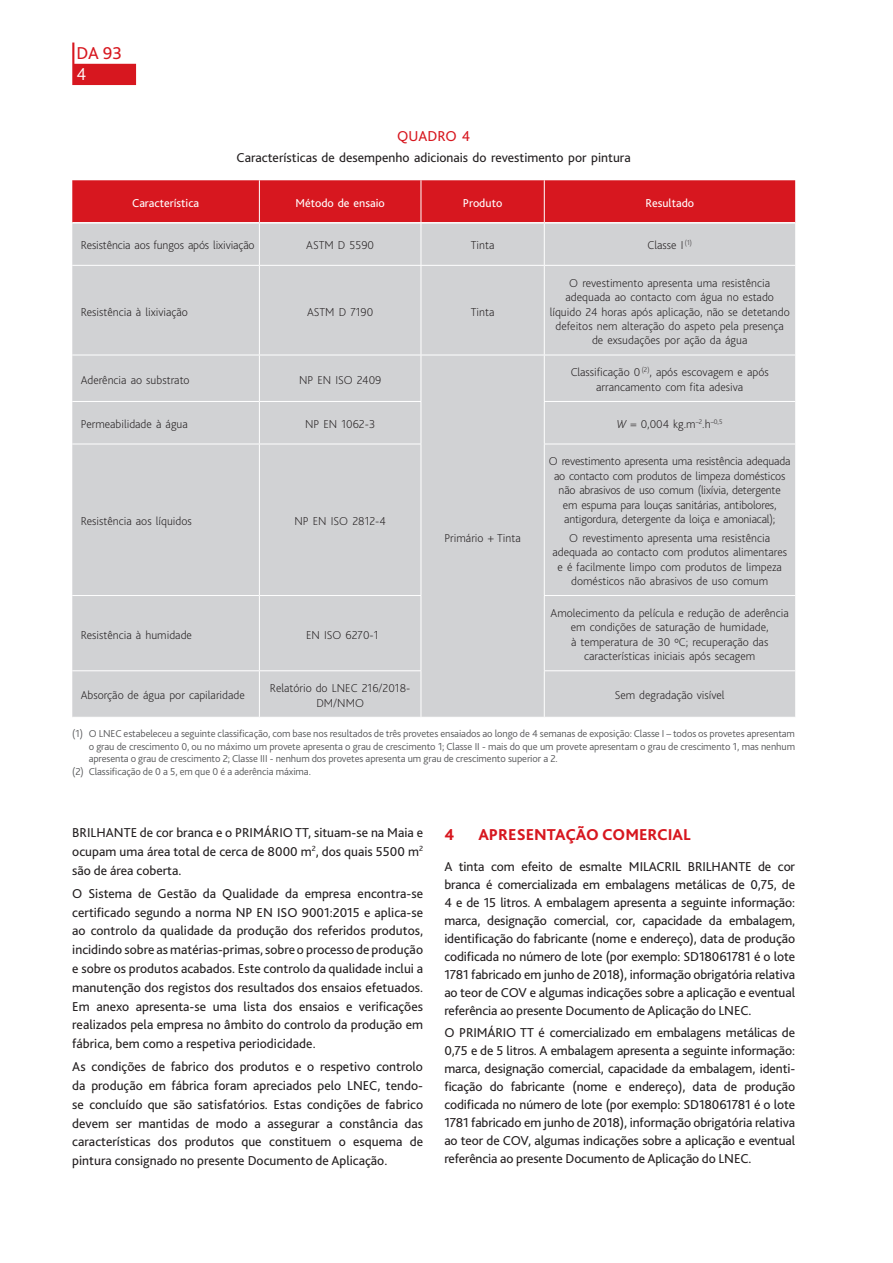
<style>
.page{position:relative;width:893px;height:1263px;background:#fff}
.page>*{position:absolute;margin:0;border:0;box-sizing:border-box;transform-origin:0 0}
.t1{font:18px "Bliss 2";color:#d7171f}
.t2{font:300 18px "Bliss 2";color:#fff}
.t3{font:800 16.5px "Bliss 2";color:#d7171f}
.t4{font:15px "Bliss 2";color:#d7171f}
.t5{font:13.5px/18.8px "Bliss 2";color:#231f20;text-align:justify}
.t6{font:200 12px/14.4px "Bliss 2";color:#231f20;text-align:center}
.t7{font:12px "Bliss 2";color:#fff}
.t8{font:300 10.5px "Bliss 2";letter-spacing:-.01em;color:#57585a}
.s1{font-style:italic}
</style>
<div class="page">
<svg style="left:72px;top:43px;width:64px;height:42px"></svg>
<div style="left:72px;top:180px;width:723px;height:42px;background:#d7171f"></div>
<div style="left:72px;top:224px;width:723px;height:493px;background:#d1d2d4"></div>
<hr style="left:259px;top:224px;width:1px;height:41px;background:#fff">
<hr style="left:421px;top:224px;width:1px;height:41px;background:#fff">
<hr style="left:544px;top:224px;width:1px;height:41px;background:#fff">
<hr style="left:72px;top:265px;width:187px;height:1px;background:#fff">
<hr style="left:259px;top:265px;width:162px;height:1px;background:#fff">
<hr style="left:259px;top:266px;width:1px;height:89px;background:#fff">
<hr style="left:421px;top:265px;width:123px;height:1px;background:#fff">
<hr style="left:421px;top:266px;width:1px;height:89px;background:#fff">
<hr style="left:544px;top:265px;width:251px;height:1px;background:#fff">
<hr style="left:544px;top:266px;width:1px;height:89px;background:#fff">
<hr style="left:72px;top:355px;width:187px;height:1px;background:#fff">
<hr style="left:259px;top:355px;width:162px;height:1px;background:#fff">
<hr style="left:259px;top:355px;width:1px;height:46px;background:#fff">
<hr style="left:421px;top:355px;width:123px;height:1px;background:#fff">
<hr style="left:421px;top:355px;width:1px;height:46px;background:#fff">
<hr style="left:544px;top:355px;width:251px;height:1px;background:#fff">
<hr style="left:544px;top:355px;width:1px;height:46px;background:#fff">
<hr style="left:72px;top:401px;width:187px;height:1px;background:#fff">
<hr style="left:259px;top:401px;width:162px;height:1px;background:#fff">
<hr style="left:259px;top:402px;width:1px;height:42px;background:#fff">
<hr style="left:421px;top:402px;width:1px;height:42px;background:#fff">
<hr style="left:544px;top:401px;width:251px;height:1px;background:#fff">
<hr style="left:544px;top:402px;width:1px;height:42px;background:#fff">
<hr style="left:72px;top:444px;width:187px;height:1px;background:#fff">
<hr style="left:259px;top:444px;width:162px;height:1px;background:#fff">
<hr style="left:259px;top:444px;width:1px;height:151px;background:#fff">
<hr style="left:421px;top:444px;width:1px;height:151px;background:#fff">
<hr style="left:544px;top:444px;width:251px;height:1px;background:#fff">
<hr style="left:544px;top:444px;width:1px;height:151px;background:#fff">
<hr style="left:72px;top:595px;width:187px;height:1px;background:#fff">
<hr style="left:259px;top:595px;width:162px;height:1px;background:#fff">
<hr style="left:259px;top:596px;width:1px;height:74px;background:#fff">
<hr style="left:421px;top:596px;width:1px;height:74px;background:#fff">
<hr style="left:544px;top:595px;width:251px;height:1px;background:#fff">
<hr style="left:544px;top:596px;width:1px;height:74px;background:#fff">
<hr style="left:72px;top:670px;width:187px;height:1px;background:#fff">
<hr style="left:259px;top:670px;width:162px;height:1px;background:#fff">
<hr style="left:259px;top:671px;width:1px;height:46px;background:#fff">
<hr style="left:421px;top:671px;width:1px;height:46px;background:#fff">
<hr style="left:544px;top:670px;width:251px;height:1px;background:#fff">
<hr style="left:544px;top:671px;width:1px;height:46px;background:#fff">
<hr style="left:259px;top:180px;width:1px;height:42px;background:#fff">
<hr style="left:421px;top:180px;width:1px;height:42px;background:#fff">
<hr style="left:544px;top:180px;width:1px;height:42px;background:#fff">
<h1 class="t1" style="left:77px;top:42px;width:47px">DA 93</h1>
<h1 class="t2" style="left:77px;top:63px;width:11px">4</h1>
<p class="t4" style="left:397px;top:127px;width:75px">QUADRO 4</p>
<p class="t5" style="left:237px;top:147px;width:396px">Características de desempenho adicionais do revestimento por pintura</p>
<p class="t7" style="left:132px;top:195px;width:69px">Característica</p>
<p class="t7" style="left:295px;top:195px;width:91px">Método de ensaio</p>
<p class="t7" style="left:463px;top:195px;width:41px">Produto</p>
<p class="t7" style="left:646px;top:195px;width:50px">Resultado</p>
<p class="t6" style="left:81px;top:238px;width:175px">Resistência aos fungos após lixiviação</p>
<p class="t6" style="left:306px;top:238px;width:69px">ASTM D 5590</p>
<p class="t6" style="left:471px;top:238px;width:25px">Tinta</p>
<p class="t6" style="left:648px;top:238px;width:46px">Classe I <sup>(1)</sup></p>
<p class="t6" style="left:81px;top:304px;width:109px">Resistência à lixiviação</p>
<p class="t6" style="left:307px;top:304px;width:68px">ASTM D 7190</p>
<p class="t6" style="left:471px;top:304px;width:25px">Tinta</p>
<p class="t6" style="left:81px;top:372px;width:110px">Aderência ao substrato</p>
<p class="t6" style="left:299px;top:372px;width:84px">NP EN ISO 2409</p>
<p class="t6" style="left:550px;top:275px;width:241px">O revestimento apresenta uma resistência adequada ao contacto com água no estado líquido 24 horas após aplicação, não se detetando defeitos nem alteração do aspeto pela presença de exsudações por ação da água</p>
<p class="t6" style="left:571px;top:365px;width:200px">Classificação 0 <sup>(2)</sup>, após escovagem e após arrancamento com fita adesiva</p>
<p class="t6" style="left:81px;top:417px;width:109px">Permeabilidade à água</p>
<p class="t6" style="left:305px;top:417px;width:72px">NP EN 1062-3</p>
<p class="t6" style="left:617px;top:417px;width:107px"><span class="s1">W</span> = 0,004 kg.m<sup>–2</sup>.h<sup>–0,5</sup></p>
<p class="t6" style="left:81px;top:514px;width:113px">Resistência aos líquidos</p>
<p class="t6" style="left:294px;top:514px;width:93px">NP EN ISO 2812-4</p>
<p class="t6" style="left:81px;top:627px;width:113px">Resistência à humidade</p>
<p class="t6" style="left:306px;top:627px;width:74px">EN ISO 6270-1</p>
<p class="t6" style="left:444px;top:530px;width:78px">Primário + Tinta</p>
<p class="t6" style="left:549px;top:454px;width:243px">O revestimento apresenta uma resistência adequada ao contacto com produtos de limpeza domésticos não abrasivos de uso comum (lixívia, detergente<br>em espuma para louças sanitárias, antibolores, antigordura, detergente da loiça e amoniacal);</p>
<p class="t6" style="left:552px;top:530px;width:236px">O revestimento apresenta uma resistência adequada ao contacto com produtos alimentares e é facilmente limpo com produtos de limpeza domésticos não abrasivos de uso comum</p>
<p class="t6" style="left:551px;top:605px;width:240px">Amolecimento da película e redução de aderência em condições de saturação de humidade,<br>à temperatura de 30 ºC; recuperação das características iniciais após secagem</p>
<p class="t6" style="left:81px;top:688px;width:166px">Absorção de água por capilaridade</p>
<p class="t6" style="left:270px;top:681px;width:142px">Relatório do LNEC 216/2018-<br>DM/NMO</p>
<p class="t6" style="left:615px;top:688px;width:111px">Sem degradação visível</p>
<p class="t8" style="left:72px;top:727px;width:724px">(1) O LNEC estabeleceu a seguinte classificação, com base nos resultados de três provetes ensaiados ao longo de 4 semanas de exposição: Classe I – todos os provetes apresentam</p>
<p class="t8" style="left:89px;top:740px;width:708px">o grau de crescimento 0, ou no máximo um provete apresenta o grau de crescimento 1; Classe II - mais do que um provete apresentam o grau de crescimento 1, mas nenhum</p>
<p class="t8" style="left:89px;top:752px;width:471px">apresenta o grau de crescimento 2; Classe III - nenhum dos provetes apresenta um grau de crescimento superior a 2.</p>
<p class="t8" style="left:72px;top:765px;width:240px">(2) Classificação de 0 a 5, em que 0 é a aderência máxima.</p>
<p class="t5" style="left:72px;top:823px;width:352px">BRILHANTE de cor branca e o PRIMÁRIO TT, situam-se na Maia e ocupam uma área total de cerca de 8000 m<sup>2</sup>, dos quais 5500 m<sup>2 </sup>são de área coberta.</p>
<p class="t5" style="left:72px;top:883px;width:352px">O Sistema de Gestão da Qualidade da empresa encontra-se certificado segundo a norma NP EN ISO 9001:2015 e aplica-se ao controlo da qualidade da produção dos referidos produtos, incidindo sobre as matérias-primas, sobre o processo de produção e sobre os produtos acabados. Este controlo da qualidade inclui a manutenção dos registos dos resultados dos ensaios efetuados.<br>Em anexo apresenta-se uma lista dos ensaios e verificações realizados pela empresa no âmbito do controlo da produção em fábrica, bem como a respetiva periodicidade.</p>
<p class="t5" style="left:72px;top:1057px;width:352px">As condições de fabrico dos produtos e o respetivo controlo da produção em fábrica foram apreciados pelo LNEC, tendo&shy;se concluído que são satisfatórios. Estas condições de fabrico devem ser mantidas de modo a assegurar a constância das características dos produtos que constituem o esquema de pintura consignado no presente Documento de Aplicação.</p>
<p class="t3" style="left:444px;top:824px;width:11px">4</p>
<p class="t3" style="left:478px;top:824px;width:214px">APRESENTAÇÃO COMERCIAL</p>
<p class="t5" style="left:444px;top:857px;width:352px;line-height:18px">A tinta com efeito de esmalte MILACRIL BRILHANTE de cor branca é comercializada em embalagens metálicas de 0,75, de 4 e de 15 litros. A embalagem apresenta a seguinte informação: marca, designação comercial, cor, capacidade da embalagem, identificação do fabricante (nome e endereço), data de produção codificada no número de lote (por exemplo: SD18061781 é o lote 1781 fabricado em junho de 2018), informação obrigatória relativa ao teor de COV e algumas indicações sobre a aplicação e eventual referência ao presente Documento de Aplicação do LNEC.</p>
<p class="t5" style="left:444px;top:1023px;width:352px;line-height:18px">O PRIMÁRIO TT é comercializado em embalagens metálicas de 0,75 e de 5 litros. A embalagem apresenta a seguinte informação: marca, designação comercial, capacidade da embalagem, identi&shy;ficação do fabricante (nome e endereço), data de produção codificada no número de lote (por exemplo: SD18061781 é o lote 1781 fabricado em junho de 2018), informação obrigatória relativa ao teor de COV, algumas indicações sobre a aplicação e eventual referência ao presente Documento de Aplicação do LNEC.</p>
</div>
